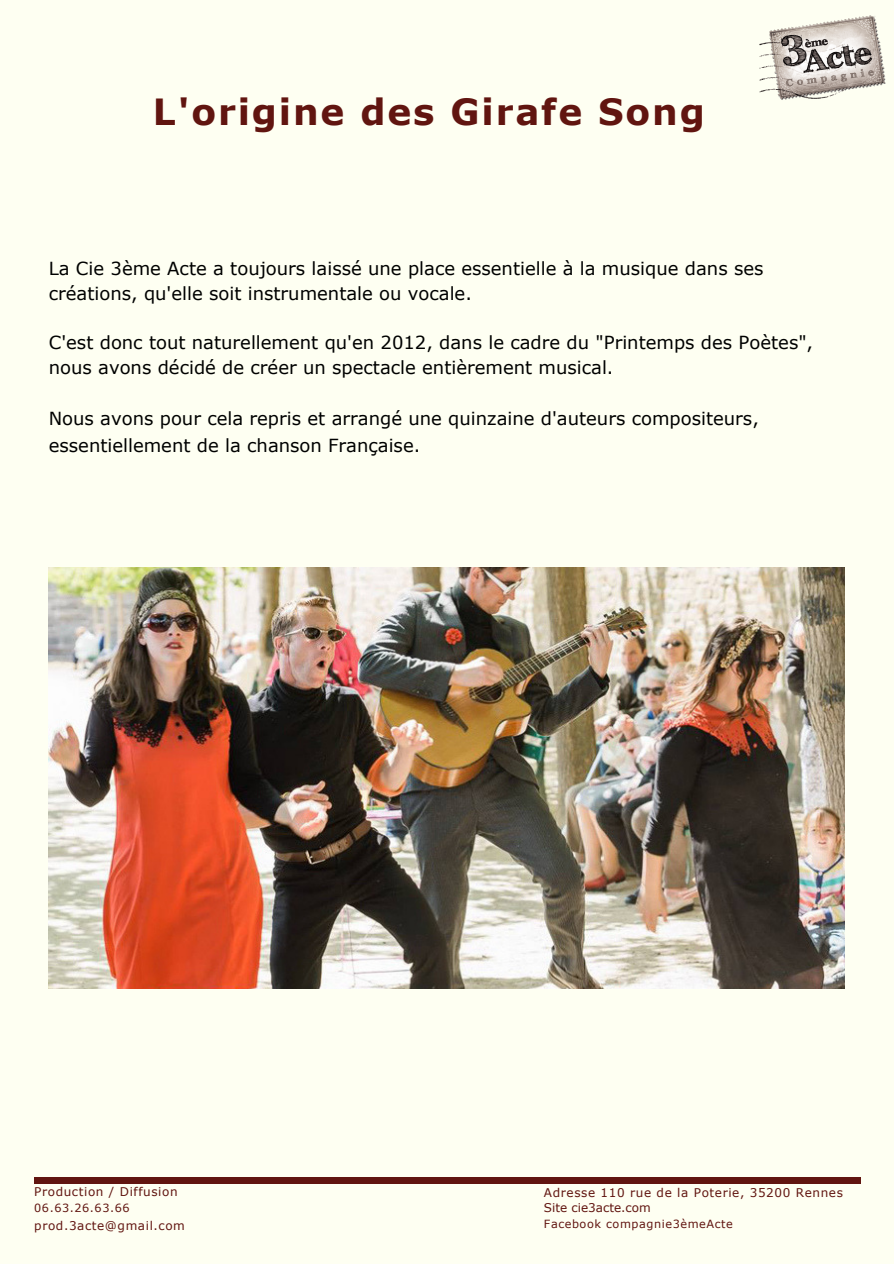
<style>
.page{position:relative;width:894px;height:1264px;background:#fff}
.page>*{position:absolute;margin:0;border:0;box-sizing:border-box;transform-origin:0 0}
.t1{font:700 36px "Verdana";letter-spacing:.05em;color:#611510}
.t2{font:18px/24.8px "Verdana";color:#000}
.t3{font:12px/15.8px "Verdana";letter-spacing:.05em;color:#611510}
.t4{font:11.25px "Verdana";letter-spacing:.05em;color:#611510}
</style>
<div class="page">
<div style="left:0;top:0;width:893px;height:1263px;background:#fefff2"></div>
<div style="left:34px;top:1177px;width:826px;height:6px;background:#611510"></div>
<img style="left:49px;top:567px;width:795px;height:421px">
<img style="left:759px;top:15px;width:127px;height:85px">
<h1 class="t1" style="left:153px;top:88px;width:553px">L'origine des Girafe Song</h1>
<p class="t2" style="left:49px;top:255px;width:716px">La Cie 3ème Acte a toujours laissé une place essentielle à la musique dans ses créations, qu'elle soit instrumentale ou vocale.</p>
<p class="t2" style="left:49px;top:330px;width:765px">C'est donc tout naturellement qu'en 2012, dans le cadre du "Printemps des Poètes", nous avons décidé de créer un spectacle entièrement musical.</p>
<p class="t2" style="left:49px;top:404px;width:711px;line-height:27px">Nous avons pour cela repris et arrangé une quinzaine d'auteurs compositeurs, essentiellement de la chanson Française.</p>
<p class="t3" style="left:34px;top:1183px;width:145px">Production / Diffusion</p>
<p class="t4" style="left:34px;top:1200px;width:97px">06.63.26.63.66</p>
<p class="t3" style="left:34px;top:1217px;width:152px">prod.3acte@gmail.com</p>
<p class="t3" style="left:544px;top:1183px;width:300px">Adresse 110 rue de la Poterie, 35200 Rennes<br>Site cie3acte.com</p>
<p class="t4" style="left:544px;top:1216px;width:190px">Facebook compagnie3èmeActe</p>
</div>
